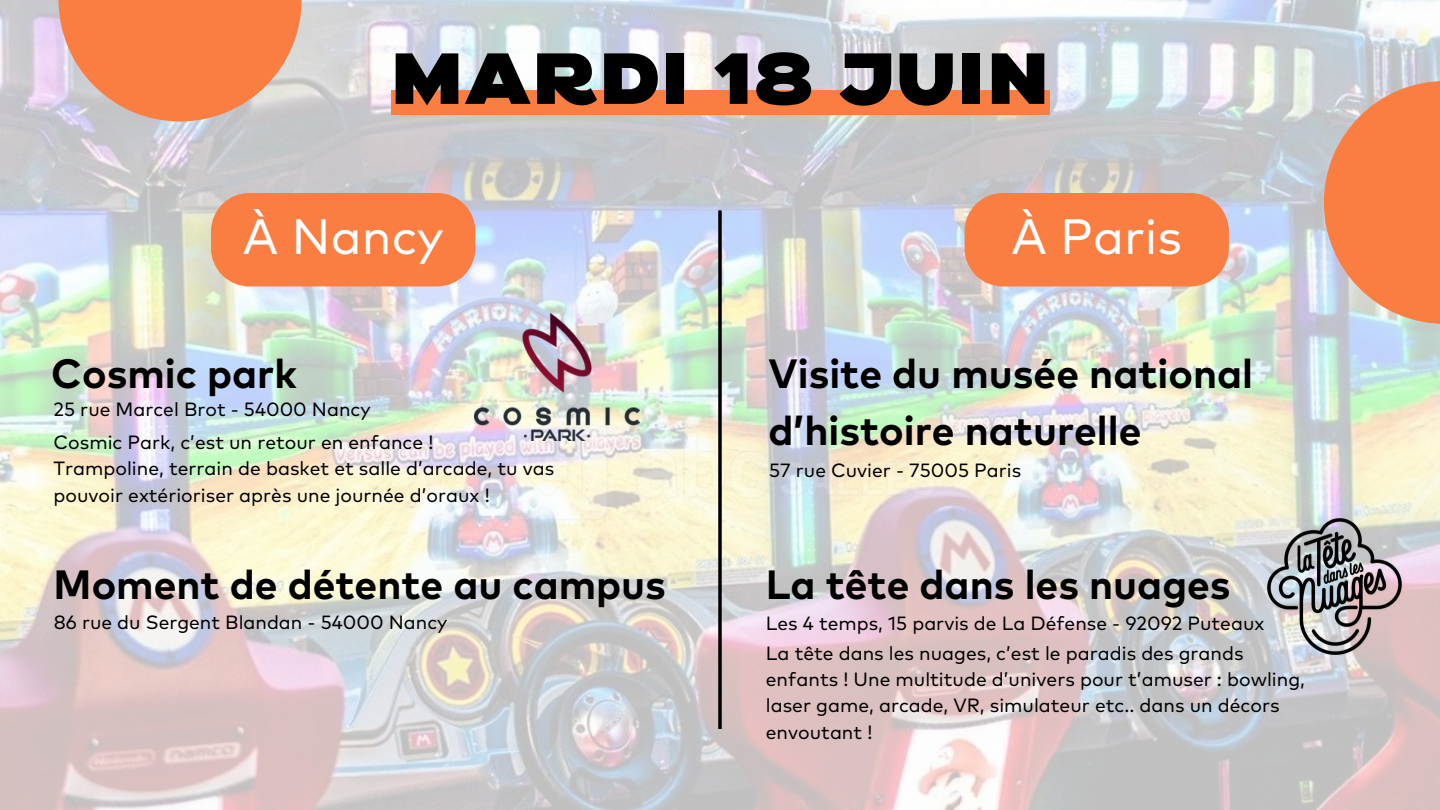
<style>
.page{position:relative;width:1440px;height:810px;background:#fff}
.page>*{position:absolute;margin:0;border:0;box-sizing:border-box;transform-origin:0 0}
.t1{font:900 76.8px "CA Negroni";color:#000}
.t2{font:49.6px "Mark Pro";color:#fff}
.t3{font:700 40.9px/57px "Mark Pro";color:#000}
.t4{font:700 40.8px "Mark Pro";color:#000}
.t5{font:19.2px/26.2px "Mark Pro";color:#000}
.t6{font:19.1px "Mark Pro";color:#000}
</style>
<div class="page">
<img style="left:0;top:0;width:1440px;height:810px">
<div style="left:391px;top:91px;width:658px;height:24px;background:#fa7e42"></div>
<hr style="left:718px;top:211px;width:3px;height:518px;background:#000">
<div style="left:211px;top:193px;width:264px;height:93px;background:#fa7e42"></div>
<div style="left:965px;top:193px;width:264px;height:93px;background:#fa7e42"></div>
<img style="left:1260px;top:512px;width:148px;height:150px">
<img style="left:475px;top:314px;width:165px;height:126px">
<svg style="left:59px;top:0;width:243px;height:122px;background:#f18f62"></svg>
<svg style="left:1324px;top:81px;width:116px;height:243px;background:#ef9164"></svg>
<h1 class="t1" style="left:390px;top:35px;width:662px">Mardi 18 JUIN</h1>
<h2 class="t2" style="left:243px;top:215px;width:202px">À Nancy</h2>
<h2 class="t2" style="left:1011px;top:215px;width:172px">À Paris</h2>
<h3 class="t3" style="left:51px;top:348px;width:247px">Cosmic park</h3>
<p class="t6" style="left:54px;top:401px;width:318px">25 rue Marcel Brot - 54000 Nancy</p>
<p class="t5" style="left:54px;top:430px;width:502px">Cosmic Park, c’est un retour en enfance !<br>Trampoline, terrain de basket et salle d’arcade, tu vas pouvoir extérioriser après une journée d’oraux !</p>
<h3 class="t4" style="left:54px;top:566px;width:614px">Moment de détente au campus</h3>
<p class="t6" style="left:54px;top:614px;width:395px">86 rue du Sergent Blandan - 54000 Nancy</p>
<h3 class="t3" style="left:768px;top:348px;width:486px">Visite du musée national d’histoire naturelle</h3>
<p class="t5" style="left:769px;top:458px;width:254px">57 rue Cuvier - 75005 Paris</p>
<h3 class="t4" style="left:766px;top:566px;width:466px">La tête dans les nuages</h3>
<p class="t5" style="left:766px;top:611px;width:500px">Les 4 temps, 15 parvis de La Défense - 92092 Puteaux</p>
<p class="t5" style="left:766px;top:641px;width:541px">La tête dans les nuages, c’est le paradis des grands enfants ! Une multitude d’univers pour t’amuser : bowling, laser game, arcade, VR, simulateur etc.. dans un décors envoutant !</p>
</div>
